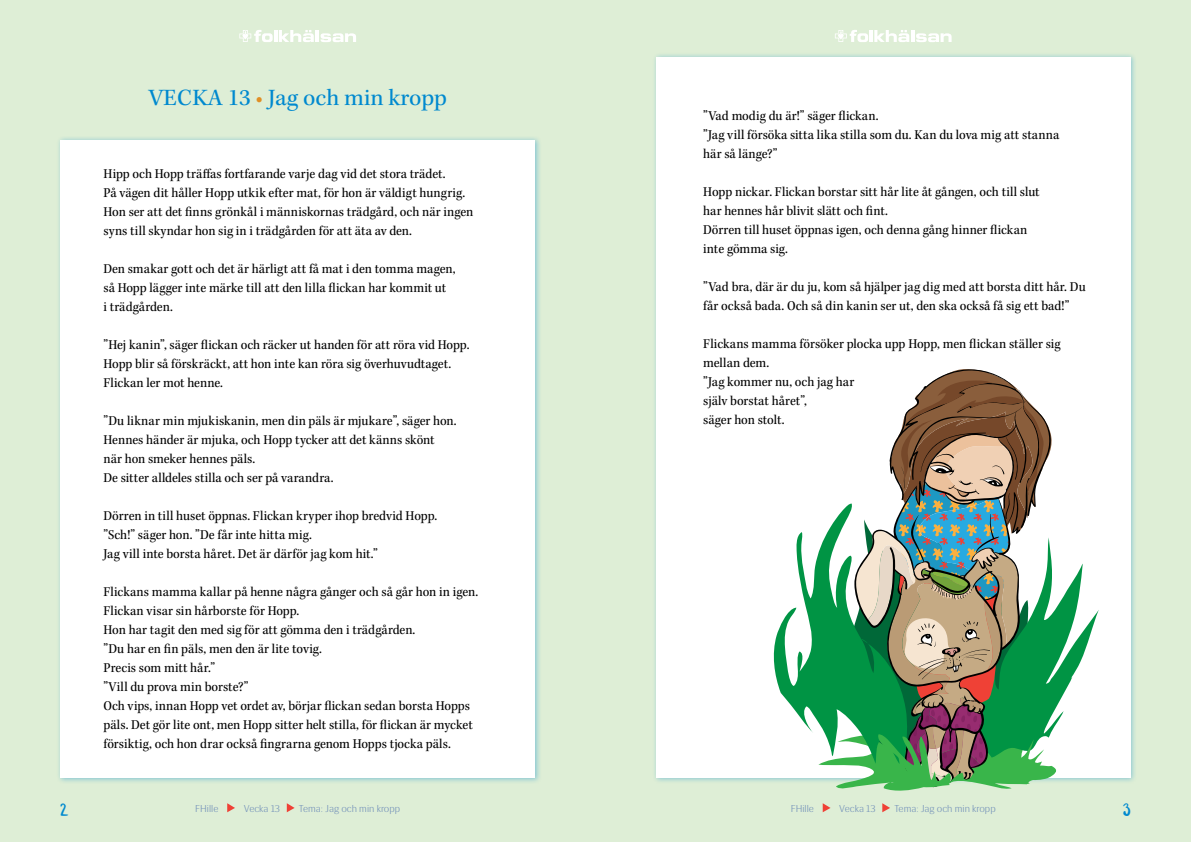
<style>
.page{position:relative;width:1191px;height:842px;background:#fff}
.page>*{position:absolute;margin:0;border:0;box-sizing:border-box;transform-origin:0 0}
.t1{font:24px "Kepler Std";color:#0089cf}
.t2{font:22px "Cilla F Hscript";color:#0089cf}
.t3{font:14px/19px "Kepler Std Scn";color:#000}
.t4{font:300 10px "Siri";color:#6e8db8}
.s1{color:#e18f25}
</style>
<div class="page">
<div style="left:0;top:0;width:595px;height:842px;background:#deeed6"></div>
<div style="left:595px;top:0;width:596px;height:842px;background:#deeed6"></div>
<div style="left:652px;top:53px;width:485px;height:731px;background:#0089cf;opacity:.4"></div>
<div style="left:656px;top:57px;width:474px;height:720px;background:#fff"></div>
<svg style="left:227px;top:803px;width:8px;height:9px"></svg>
<svg style="left:287px;top:803px;width:8px;height:9px"></svg>
<svg style="left:822px;top:803px;width:8px;height:9px"></svg>
<svg style="left:882px;top:803px;width:8px;height:9px"></svg>
<svg style="left:239px;top:30px;width:117px;height:12px"></svg>
<svg style="left:835px;top:30px;width:116px;height:12px"></svg>
<div style="left:56px;top:136px;width:486px;height:648px;background:#0089cf;opacity:.4"></div>
<div style="left:61px;top:140px;width:474px;height:637px;background:#fff"></div>
<svg style="left:771px;top:369px;width:327px;height:422px"></svg>
<h1 class="t1" style="left:148px;top:84px;width:300px">VECKA 13 <span class="s1">•</span> Jag och min kropp</h1>
<p class="t3" style="left:103px;top:164px;width:371px">Hipp och Hopp träffas fortfarande varje dag vid det stora trädet.<br>På vägen dit håller Hopp utkik efter mat, för hon är väldigt hungrig.<br>Hon ser att det finns grönkål i människornas trädgård, och när ingen syns till skyndar hon sig in i trädgården för att äta av den.</p>
<p class="t3" style="left:103px;top:259px;width:353px">Den smakar gott och det är härligt att få mat i den tomma magen, så Hopp lägger inte märke till att den lilla flickan har kommit ut<br>i trädgården.</p>
<p class="t3" style="left:103px;top:335px;width:367px">”Hej kanin”, säger flickan och räcker ut handen för att röra vid Hopp.<br>Hopp blir så förskräckt, att hon inte kan röra sig överhuvudtaget.<br>Flickan ler mot henne.</p>
<p class="t3" style="left:103px;top:411px;width:355px">”Du liknar min mjukiskanin, men din päls är mjukare”, säger hon.<br>Hennes händer är mjuka, och Hopp tycker att det känns skönt när hon smeker hennes päls.<br>De sitter alldeles stilla och ser på varandra.</p>
<p class="t3" style="left:103px;top:506px;width:335px">Dörren in till huset öppnas. Flickan kryper ihop bredvid Hopp. ”Sch!” säger hon. ”De får inte hitta mig.<br>Jag vill inte borsta håret. Det är därför jag kom hit.”</p>
<p class="t3" style="left:103px;top:582px;width:376px">Flickans mamma kallar på henne några gånger och så går hon in igen.<br>Flickan visar sin hårborste för Hopp.<br>Hon har tagit den med sig för att gömma den i trädgården.<br>”Du har en fin päls, men den är lite tovig.<br>Precis som mitt hår.”<br>”Vill du prova min borste?”<br>Och vips, innan Hopp vet ordet av, börjar flickan sedan borsta Hopps päls. Det gör lite ont, men Hopp sitter helt stilla, för flickan är mycket försiktig, och hon drar också fingrarna genom Hopps tjocka päls.</p>
<p class="t3" style="left:703px;top:107px;width:357px">”Vad modig du är!” säger flickan.<br>”Jag vill försöka sitta lika stilla som du. Kan du lova mig att stanna här så länge?”</p>
<p class="t3" style="left:703px;top:183px;width:338px">Hopp nickar. Flickan borstar sitt hår lite åt gången, och till slut har hennes hår blivit slätt och fint.<br>Dörren till huset öppnas igen, och denna gång hinner flickan inte gömma sig.</p>
<p class="t3" style="left:703px;top:278px;width:384px">”Vad bra, där är du ju, kom så hjälper jag dig med att borsta ditt hår. Du får också bada. Och så din kanin ser ut, den ska också få sig ett bad!”</p>
<p class="t3" style="left:703px;top:335px;width:359px">Flickans mamma försöker plocka upp Hopp, men flickan ställer sig mellan dem.<br>”Jag kommer nu, och jag har<br>själv borstat håret”,<br>säger hon stolt.</p>
<h2 class="t2" style="left:61px;top:797px;width:9px">2</h2>
<p class="t4" style="left:195px;top:803px;width:25px">FHille</p>
<p class="t4" style="left:244px;top:803px;width:38px">Vecka 13</p>
<p class="t4" style="left:299px;top:803px;width:103px">Tema: Jag och min kropp</p>
<p class="t4" style="left:790px;top:803px;width:25px">FHille</p>
<p class="t4" style="left:839px;top:803px;width:38px">Vecka 13</p>
<p class="t4" style="left:894px;top:803px;width:103px">Tema: Jag och min kropp</p>
<h2 class="t2" style="left:1123px;top:797px;width:9px">3</h2>
</div>
